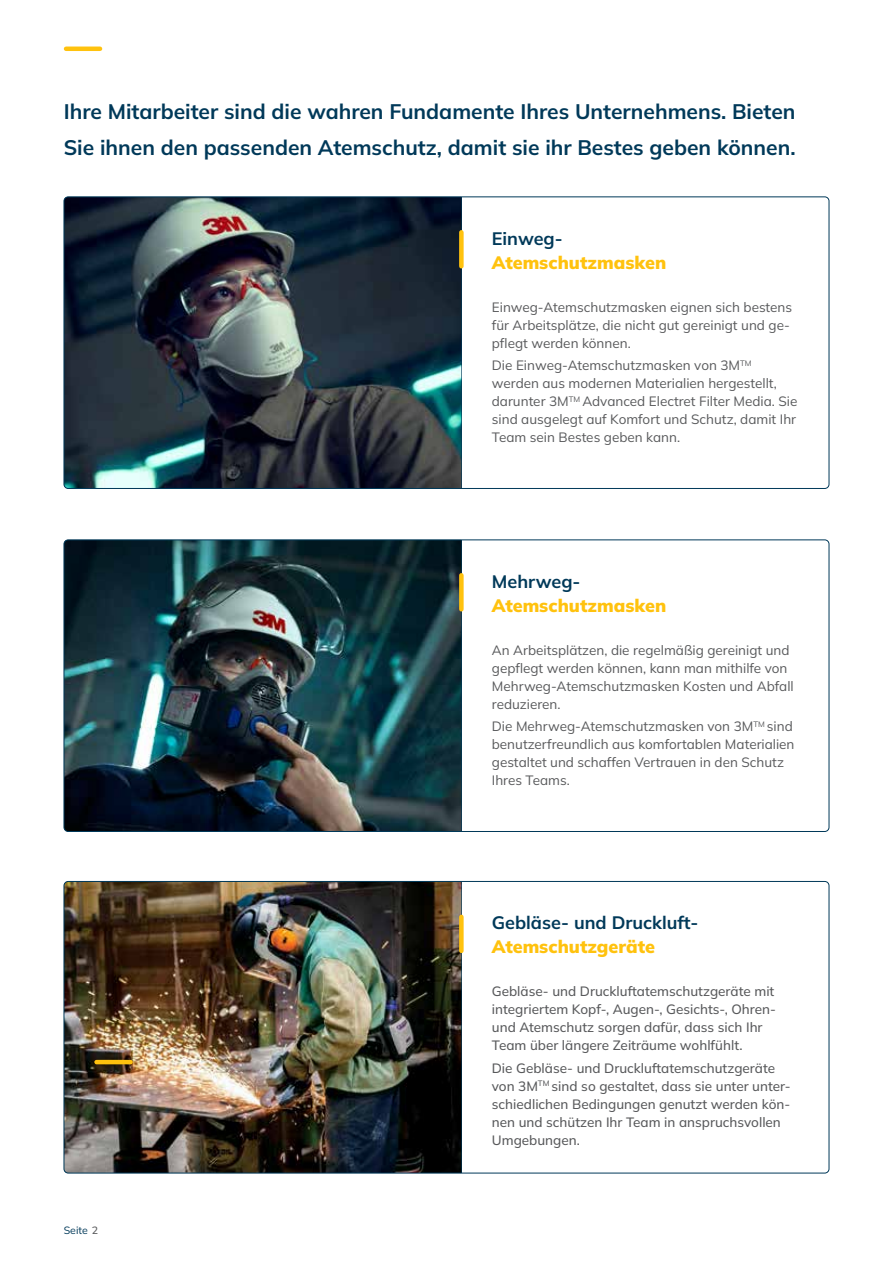
<style>
.page{position:relative;width:893px;height:1263px;background:#fff}
.page>*{position:absolute;margin:0;border:0;box-sizing:border-box;transform-origin:0 0}
.t1{font:700 21px/36px "Mulish";color:#003959}
.t2{font:900 18px "Mulish";color:#ffc20e}
.t3{font:700 18px "Mulish";color:#003959}
.t4{font:13.5px/18px "Mulish";color:#58595b}
.t5{font:500 13.5px/18px "Mulish";color:#58595b}
.t6{font:10.5px "Mulish";color:#003959}
.s1{font-weight:500;color:#58595b}
</style>
<div class="page">
<hr style="left:66px;top:47px;width:34px;height:4px;background:#ffc20e">
<img style="left:64px;top:540px;width:397px;height:291px">
<img style="left:64px;top:881px;width:397px;height:292px">
<img style="left:64px;top:197px;width:397px;height:291px">
<hr style="left:97px;top:1060px;width:34px;height:4px;background:#ffc20e">
<div style="left:459px;top:575px;width:5px;height:34px;background:#ffc20e"></div>
<div style="left:459px;top:917px;width:5px;height:34px;background:#ffc20e"></div>
<div style="left:459px;top:232px;width:5px;height:34px;background:#ffc20e"></div>
<h1 class="t1" style="left:64px;top:93px;width:733px">Ihre Mitarbeiter sind die wahren Fundamente Ihres Unternehmens. Bieten<br>Sie ihnen den passenden Atemschutz, damit sie ihr Bestes geben können.</h1>
<h2 class="t3" style="left:492px;top:226px;width:72px">Einweg-</h2>
<h2 class="t2" style="left:492px;top:250px;width:176px">Atemschutzmasken</h2>
<p class="t4" style="left:492px;top:298px;width:302px">Einweg-Atemschutzmasken eignen sich bestens für Arbeitsplätze, die nicht gut gereinigt und ge&shy;pflegt werden können.</p>
<p class="t4" style="left:492px;top:356px;width:307px">Die Einweg-Atemschutzmasken von 3M<sup>TM </sup>werden aus modernen Materialien hergestellt, darunter 3M<sup>TM</sup> Advanced Electret Filter Media. Sie sind ausgelegt auf Komfort und Schutz, damit Ihr Team sein Bestes geben kann.</p>
<h2 class="t3" style="left:492px;top:569px;width:90px">Mehrweg-</h2>
<h2 class="t2" style="left:492px;top:593px;width:176px">Atemschutzmasken</h2>
<p class="t4" style="left:492px;top:641px;width:303px">An Arbeitsplätzen, die regelmäßig gereinigt und gepflegt werden können, kann man mithilfe von Mehrweg-Atemschutzmasken Kosten und Abfall reduzieren.</p>
<p class="t4" style="left:492px;top:717px;width:304px">Die Mehrweg-Atemschutzmasken von 3M<sup>TM</sup> sind benutzerfreundlich aus komfortablen Materialien gestaltet und schaffen Vertrauen in den Schutz Ihres Teams.</p>
<h2 class="t3" style="left:492px;top:910px;width:208px">Gebläse- und Druckluft-</h2>
<h2 class="t2" style="left:492px;top:934px;width:165px">Atemschutzgeräte</h2>
<p class="t6" style="left:64px;top:1223px;width:36px">Seite <span class="s1">2</span></p>
<p class="t5" style="left:492px;top:982px;width:286px">Gebläse- und Druckluftatemschutzgeräte mit integriertem Kopf-, Augen-, Gesichts-, Ohren&shy;und Atemschutz sorgen dafür, dass sich Ihr Team über längere Zeiträume wohlfühlt.</p>
<p class="t5" style="left:492px;top:1059px;width:300px">Die Gebläse- und Druckluftatemschutzgeräte von 3M<sup>TM</sup> sind so gestaltet, dass sie unter unter&shy;schiedlichen Bedingungen genutzt werden kön&shy;nen und schützen Ihr Team in anspruchsvollen Umgebungen.</p>
</div>
